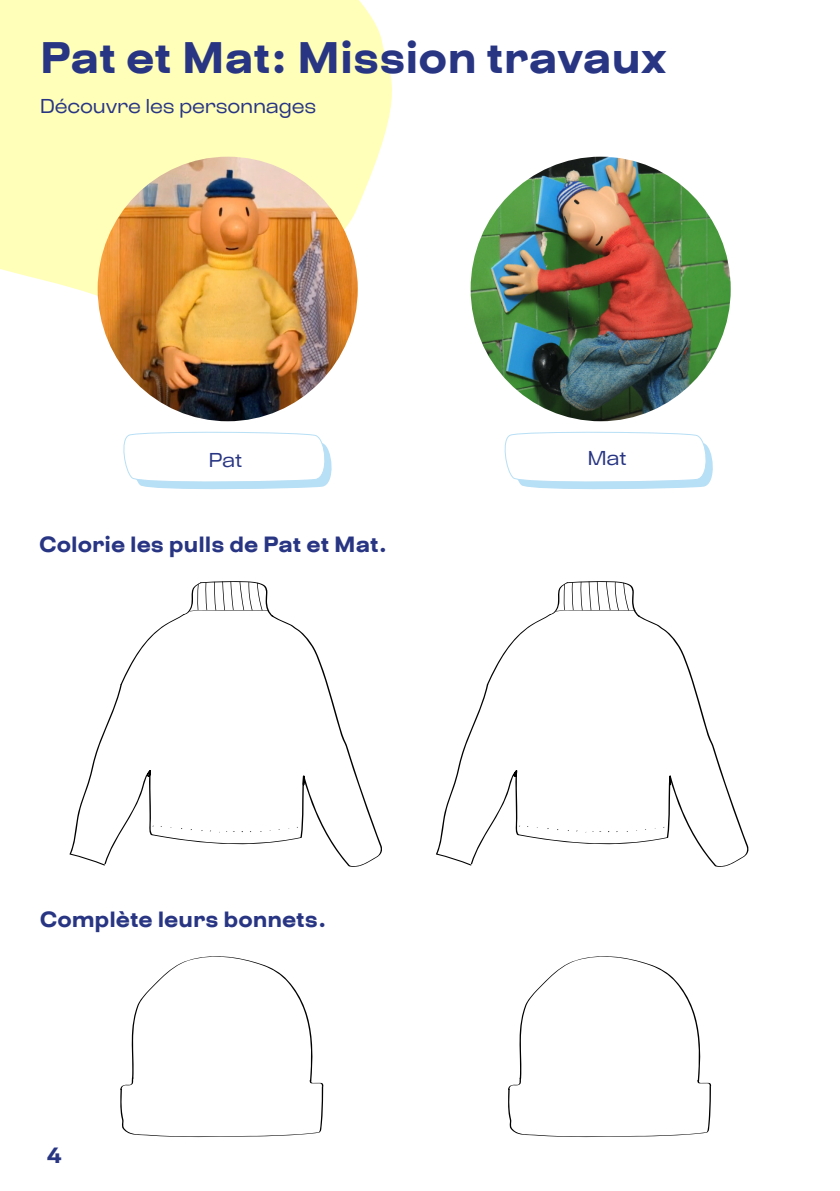
<style>
.page{position:relative;width:840px;height:1191px;background:#fff}
.page>*{position:absolute;margin:0;border:0;box-sizing:border-box;transform-origin:0 0}
.t1{font:44px "Boogie School Sans High 6 th";color:#283583}
.t2{font:22px "Boogie School Sans High 6 th";color:#283583}
.t3{font:20px "Boogie School Sans High 3 rd";letter-spacing:-.01em;color:#283583}
</style>
<div class="page">
<svg style="left:0;top:0;width:392px;height:302px;fill:#ffffba"></svg>
<img style="left:470px;top:157px;width:260px;height:264px">
<svg style="left:504px;top:431px;width:209px;height:59px"></svg>
<img style="left:98px;top:157px;width:259px;height:264px">
<svg style="left:123px;top:431px;width:209px;height:59px"></svg>
<svg style="left:120px;top:956px;width:203px;height:181px"></svg>
<svg style="left:104px;top:619px;width:278px;height:248px"></svg>
<svg style="left:69px;top:581px;width:211px;height:284px"></svg>
<hr style="left:222px;top:581px;width:3px;height:29px;background:#000">
<hr style="left:230px;top:581px;width:3px;height:29px;background:#000">
<svg style="left:239px;top:581px;width:5px;height:29px"></svg>
<svg style="left:248px;top:582px;width:4px;height:28px"></svg>
<svg style="left:257px;top:582px;width:5px;height:28px"></svg>
<svg style="left:470px;top:619px;width:278px;height:248px"></svg>
<svg style="left:436px;top:581px;width:210px;height:284px"></svg>
<hr style="left:588px;top:581px;width:3px;height:29px;background:#000">
<hr style="left:596px;top:581px;width:3px;height:29px;background:#000">
<svg style="left:605px;top:581px;width:5px;height:29px"></svg>
<svg style="left:614px;top:582px;width:4px;height:28px"></svg>
<svg style="left:623px;top:582px;width:5px;height:28px"></svg>
<svg style="left:508px;top:956px;width:202px;height:181px"></svg>
<h1 class="t1" style="left:40px;top:31px;width:628px">Pat et Mat: Mission travaux</h1>
<p class="t3" style="left:40px;top:94px;width:278px">Découvre les personnages</p>
<p class="t3" style="left:208px;top:448px;width:35px">Pat</p>
<p class="t3" style="left:587px;top:446px;width:41px">Mat</p>
<p class="t2" style="left:39px;top:530px;width:349px">Colorie les pulls de Pat et Mat.</p>
<p class="t2" style="left:40px;top:906px;width:288px">Complète leurs bonnets.</p>
<p class="t2" style="left:47px;top:1141px;width:17px">4</p>
</div>
